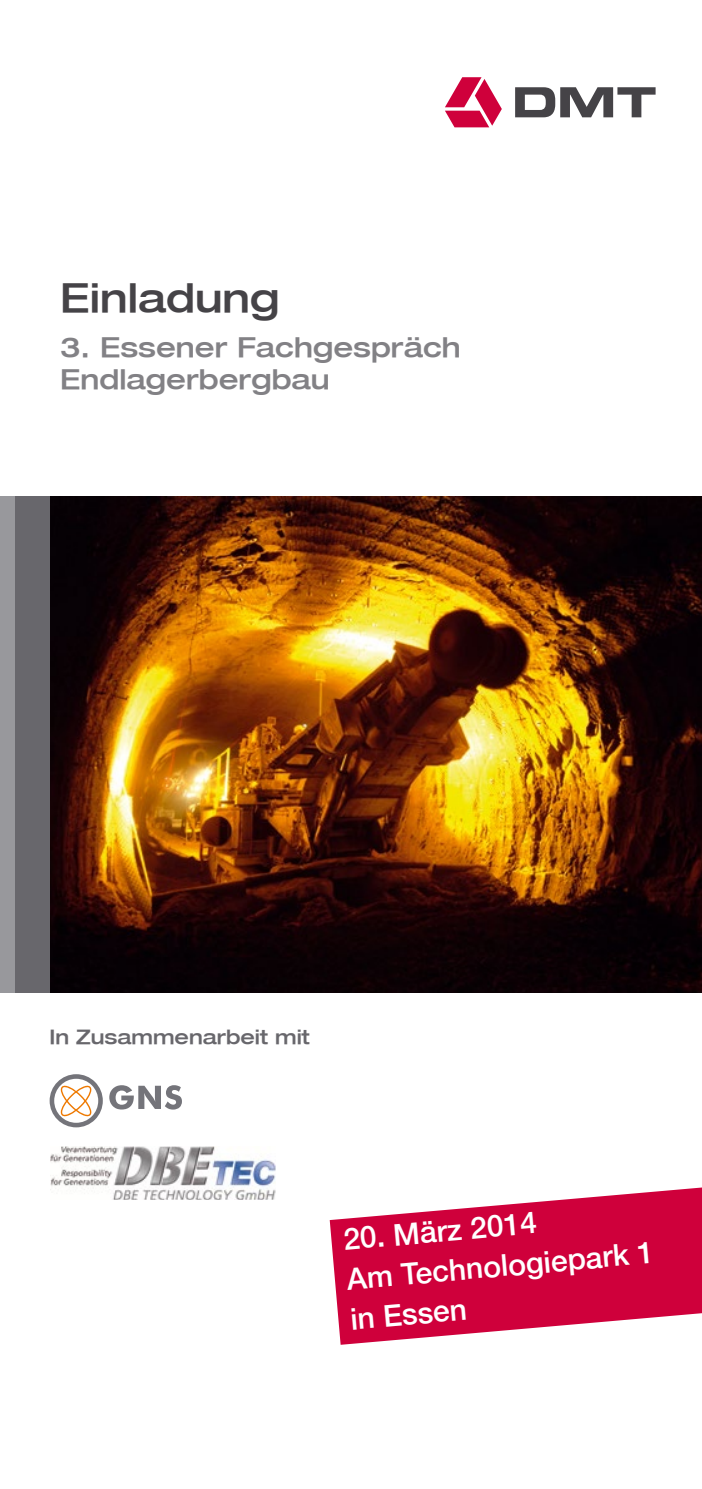
<style>
.page{position:relative;width:702px;height:1489px;background:#fff}
.page>*{position:absolute;margin:0;border:0;box-sizing:border-box;transform-origin:0 0}
.t1{font:500 expanded 40px "Helvetica Neue LT";color:#454347}
.t2{font:500 30px/40px "Helvetica Neue LT";color:#fff}
.t3{font:500 expanded 27.5px/31.2px "Helvetica Neue LT";color:#828185}
.t4{font:500 expanded 20px "Helvetica Neue LT";color:#68676c}
</style>
<div class="page">
<img style="left:50px;top:496px;width:652px;height:496px">
<div style="left:0;top:496px;width:50px;height:496px;background:#68676c"></div>
<div style="left:0;top:496px;width:14px;height:496px;background:#98989c"></div>
<svg style="left:330px;top:1187px;width:372px;height:157px;fill:#cf003b"></svg>
<svg style="left:50px;top:1074px;width:53px;height:53px"></svg>
<svg style="left:109px;top:1085px;width:73px;height:24px"></svg>
<img style="left:50px;top:1146px;width:225px;height:53px">
<svg style="left:445px;top:77px;width:57px;height:50px"></svg>
<svg style="left:515px;top:87px;width:140px;height:30px"></svg>
<h1 class="t1" style="left:60px;top:273px;width:221px">Einladung</h1>
<p class="t3" style="left:60px;top:331px;width:402px">3. Essener Fachgespräch<br>Endlagerbergbau</p>
<p class="t4" style="left:50px;top:1023px;width:262px">In Zusammenarbeit mit</p>
<p class="t2" style="left:341px;top:1218px;width:309px;rotate:-5deg">20. März 2014<br>Am Technologiepark 1 in Essen</p>
</div>
